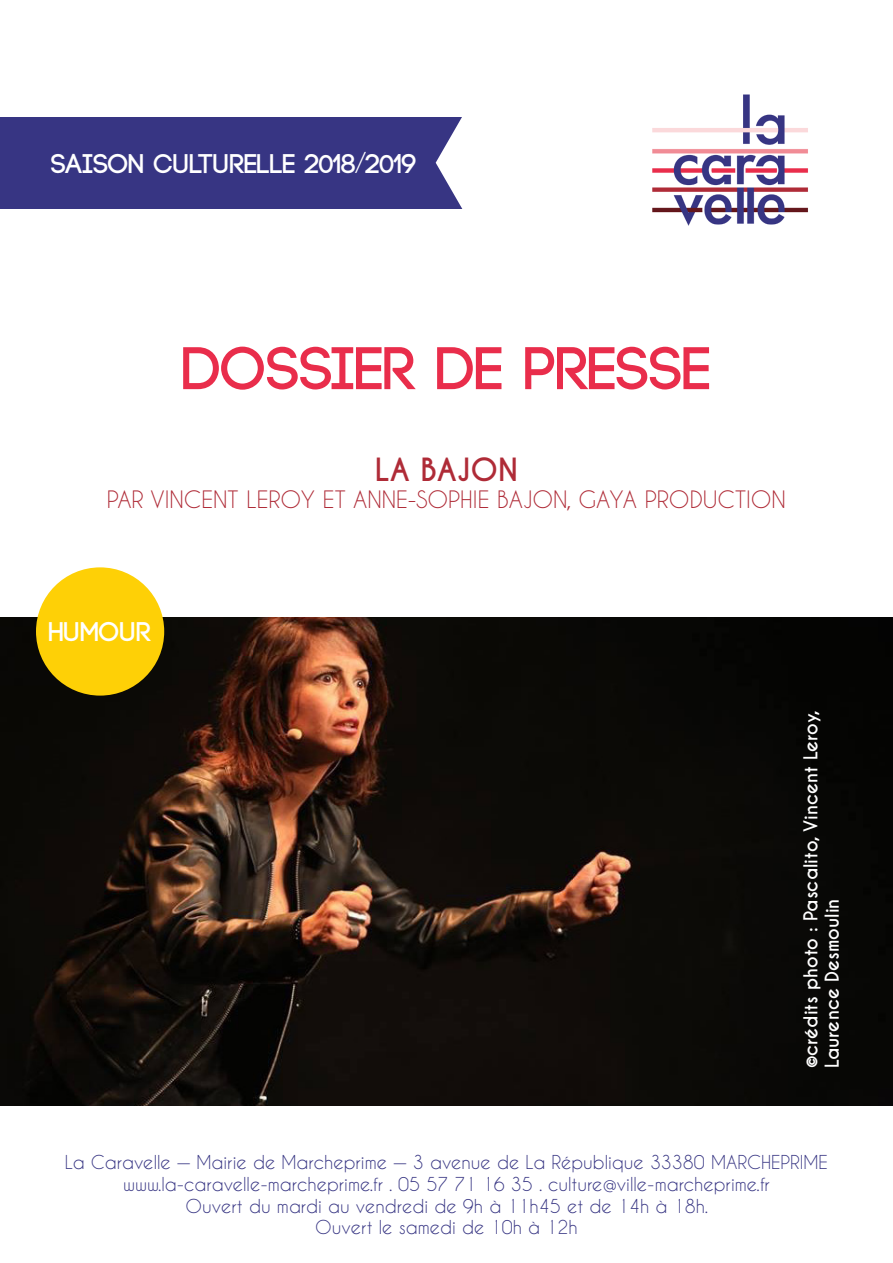
<style>
.page{position:relative;width:893px;height:1263px;background:#fff}
.page>*{position:absolute;margin:0;border:0;box-sizing:border-box;transform-origin:0 0}
.t1{font:700 60px "Code";color:#e92d4b}
.t2{font:700 30px "Caviar Dreams";color:#af2b37}
.t3{font:700 27px "Code";color:#fff}
.t4{font:22.5px "Caviar Dreams";color:#af2b37}
.t5{font:18px/21.6px "Caviar Dreams";color:#373583;text-align:center}
.t6{font:700 18px/21.6px "Caviar Dreams";color:#fff}
.s1{font-family:"Caviar Dreams";font-weight:400}
</style>
<div class="page">
<div style="left:0;top:117px;width:468px;height:91px;background:#373583"></div>
<img style="left:652px;top:94px;width:156px;height:132px">
<img style="left:0;top:617px;width:893px;height:489px">
<svg style="left:436px;top:117px;width:32px;height:92px"></svg>
<div style="left:36px;top:567px;width:128px;height:129px;background:#fed006;border-radius:50%"></div>
<h3 class="t3" style="left:51px;top:150px;width:367px">SAISON CULTURELLE 2018<span class="s1">/</span>2019</h3>
<h1 class="t1" style="left:182px;top:338px;width:530px">DOSSIER DE PRESSE</h1>
<h2 class="t2" style="left:375px;top:452px;width:145px">LA BAJON</h2>
<p class="t4" style="left:107px;top:486px;width:681px">Par Vincent Leroy et Anne-Sophie Bajon, Gaya Production</p>
<h3 class="t3" style="left:49px;top:618px;width:104px">HUMOUR</h3>
<p class="t6" style="left:800px;top:1068px;width:360px;rotate:-90deg">©CRÉDITS PHOTO : PASCALITO, VINCENT LEROY,<br>LAURENCE DESMOULIN</p>
<p class="t5" style="left:65px;top:1151px;width:673px">La Caravelle — Mairie de Marcheprime — 3 avenue de La République 33380 MARCHE</p>
<p class="t5" style="left:781px;top:1151px;width:46px">PRIME</p>
<p class="t5" style="left:123px;top:1173px;width:648px">www.la-caravelle-marcheprime.fr . 05 57 71 16 35 . culture@ville-marcheprime.fr<br>Ouvert du mardi au vendredi de 9h à 11h45 et de 14h à 18h.<br>Ouvert le samedi de 10h à 12h</p>
</div>
